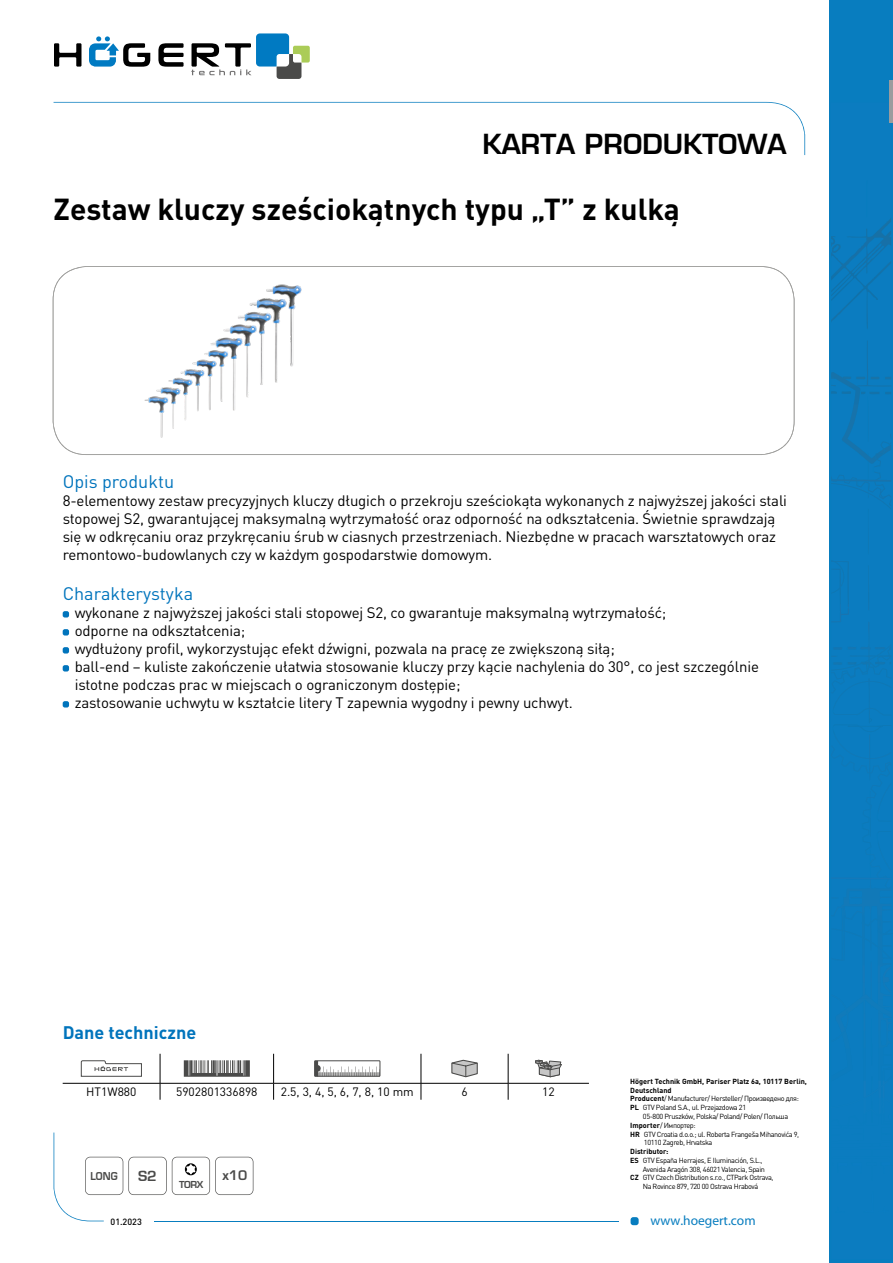
<style>
.page{position:relative;width:893px;height:1263px;background:#fff}
.page>*{position:absolute;margin:0;border:0;box-sizing:border-box;transform-origin:0 0}
.t1{font:700 30px "DIN Pro";color:#000}
.t2{font:700 27px "Euromode";color:#000}
.t3{font:18px "DIN Pro";color:#0074bc}
.t4{font:700 18px "DIN Pro";color:#0074bc}
.t5{font:15px/18px "DIN Pro";letter-spacing:-.01em;color:#000}
.t6{font:700 13.65px "Euromode";color:#4a4a49}
.t7{font:13.5px "Myriad Pro";color:#087dbf}
.t8{font:700 12.9px "Euromode";color:#4a4a49}
.t9{font:12px "DIN Pro";color:#000}
.t10{font:700 10.65px "Euromode";color:#4a4a49;scale:.9 1}
.t11{font:700 9.45px "Euromode";color:#4a4a49}
.t12{font:500 9px "DIN Pro";color:#000}
.t13{font:7.35px "DIN Pro";letter-spacing:-.05em;color:#000}
.t14{font:700 7.35px "DIN Pro";color:#000}
.s1{font-weight:700}
</style>
<div class="page">
<div style="left:631px;top:1217px;width:8px;height:8px;background:#087dbf;border-radius:3px"></div>
<svg style="left:54px;top:102px;width:751px;height:53px"></svg>
<hr style="left:154px;top:1220px;width:465px;height:1px;background:#087dbf">
<div style="left:830px;top:0;width:63px;height:1263px;background:#087dbf"></div>
<img style="left:831px;top:273px;width:50px;height:56px">
<img style="left:867px;top:222px;width:24px;height:43px">
<img style="left:831px;top:222px;width:56px;height:42px">
<svg style="left:831px;top:341px;width:60px;height:565px"></svg>
<img style="left:863px;top:906px;width:28px;height:76px">
<img style="left:831px;top:877px;width:60px;height:2px">
<img style="left:848px;top:647px;width:43px;height:3px">
<hr style="left:890px;top:80px;width:3px;height:43px;background:#999c9e">
<svg style="left:53px;top:266px;width:741px;height:189px"></svg>
<svg style="left:54px;top:43px;width:27px;height:24px"></svg>
<svg style="left:158px;top:43px;width:26px;height:24px"></svg>
<svg style="left:89px;top:36px;width:61px;height:31px"></svg>
<svg style="left:191px;top:33px;width:119px;height:46px"></svg>
<svg style="left:63px;top:611px;width:6px;height:6px"></svg>
<svg style="left:63px;top:629px;width:6px;height:6px"></svg>
<svg style="left:63px;top:647px;width:6px;height:6px"></svg>
<svg style="left:63px;top:665px;width:6px;height:6px"></svg>
<svg style="left:63px;top:701px;width:6px;height:6px"></svg>
<hr style="left:63px;top:1083px;width:97px;height:1px;background:#000">
<hr style="left:160px;top:1083px;width:114px;height:1px;background:#000">
<svg style="left:160px;top:1054px;width:1px;height:46px"></svg>
<hr style="left:274px;top:1083px;width:147px;height:1px;background:#000">
<svg style="left:273px;top:1054px;width:1px;height:46px"></svg>
<hr style="left:421px;top:1083px;width:87px;height:1px;background:#000">
<svg style="left:421px;top:1054px;width:1px;height:46px"></svg>
<hr style="left:508px;top:1083px;width:81px;height:1px;background:#000">
<svg style="left:508px;top:1054px;width:1px;height:46px"></svg>
<svg style="left:81px;top:1060px;width:61px;height:17px"></svg>
<svg style="left:184px;top:1060px;width:66px;height:17px"></svg>
<svg style="left:316px;top:1062px;width:62px;height:13px"></svg>
<div style="left:314px;top:1060px;width:66px;height:17px;border:1px solid #4a4a49"></div>
<svg style="left:451px;top:1060px;width:27px;height:17px"></svg>
<svg style="left:535px;top:1060px;width:27px;height:17px"></svg>
<img style="left:138px;top:276px;width:171px;height:168px">
<svg style="left:54px;top:1132px;width:199px;height:89px"></svg>
<h2 class="t2" style="left:482px;top:128px;width:306px">KARTA PRODUKTOWA</h2>
<h1 class="t1" style="left:54px;top:184px;width:628px">Zestaw kluczy sześciokątnych typu „T” z kulką</h1>
<p class="t3" style="left:63px;top:469px;width:113px">Opis produktu</p>
<p class="t5" style="left:63px;top:491px;width:726px">8-elementowy zestaw precyzyjnych kluczy długich o przekroju sześciokąta wykonanych z najwyższej jakości stali stopowej S2, gwarantującej maksymalną wytrzymałość oraz odporność na odkształcenia. Świetnie sprawdzają się w odkręcaniu oraz przykręcaniu śrub w ciasnych przestrzeniach. Niezbędne w pracach warsztatowych oraz remontowo-budowlanych czy w każdym gospodarstwie domowym.</p>
<p class="t3" style="left:63px;top:581px;width:132px">Charakterystyka</p>
<p class="t5" style="left:75px;top:602px;width:686px">wykonane z najwyższej jakości stali stopowej S2, co gwarantuje maksymalną wytrzymałość;<br>odporne na odkształcenia;<br>wydłużony profil, wykorzystując efekt dźwigni, pozwala na pracę ze zwiększoną siłą;<br>ball-end – kuliste zakończenie ułatwia stosowanie kluczy przy kącie nachylenia do 30°, co jest szczególnie istotne podczas prac w miejscach o ograniczonym dostępie;<br>zastosowanie uchwytu w kształcie litery T zapewnia wygodny i pewny uchwyt.</p>
<p class="t4" style="left:63px;top:1017px;width:135px">Dane techniczne</p>
<p class="t9" style="left:86px;top:1083px;width:52px">HT1W880</p>
<p class="t9" style="left:176px;top:1083px;width:83px">5902801336898</p>
<p class="t9" style="left:281px;top:1083px;width:135px">2.5, 3, 4, 5, 6, 7, 8, 10 mm</p>
<p class="t9" style="left:461px;top:1083px;width:8px">6</p>
<p class="t9" style="left:542px;top:1083px;width:14px">12</p>
<p class="t10" style="left:91px;top:1169px;width:32px">LONG</p>
<p class="t6" style="left:138px;top:1167px;width:20px">S2</p>
<p class="t11" style="left:179px;top:1178px;width:26px">TORX</p>
<p class="t8" style="left:222px;top:1167px;width:26px">x10</p>
<p class="t14" style="left:630px;top:1075px;width:178px">Högert Technik GmbH, Pariser Platz 6a, 10117 Berlin,</p>
<p class="t14" style="left:630px;top:1084px;width:43px">Deutschland</p>
<p class="t13" style="left:630px;top:1094px;width:170px"><span class="s1">Producent</span>/ Manufacturer/ Hersteller/ Произведено для:</p>
<p class="t13" style="left:630px;top:1102px;width:117px"><span class="s1">PL</span> GTV Poland S.A., ul. Przejazdowa 21</p>
<p class="t13" style="left:643px;top:1111px;width:147px">05-800 Pruszków, Polska/ Poland/ Polen/ Польша</p>
<p class="t13" style="left:630px;top:1120px;width:67px"><span class="s1">Importer</span>/ Импортер:</p>
<p class="t13" style="left:630px;top:1129px;width:171px"><span class="s1">HR</span> GTV Croatia d.o.o.; ul. Roberta Frangeša Mihanovića 9,</p>
<p class="t13" style="left:644px;top:1138px;width:70px">10110 Zagreb, Hrvatska</p>
<p class="t14" style="left:630px;top:1145px;width:40px">Distributor:</p>
<p class="t13" style="left:630px;top:1155px;width:134px"><span class="s1">ES</span> GTV España Herrajes, E Iluminación, S.L.,</p>
<p class="t13" style="left:643px;top:1164px;width:124px">Avenida Aragón 308, 46021 Valencia, Spain</p>
<p class="t13" style="left:630px;top:1173px;width:145px"><span class="s1">CZ</span> GTV Czech Distribution s.r.o., CTPark Ostrava,</p>
<p class="t13" style="left:643px;top:1181px;width:117px">Na Rovince 879, 720 00 Ostrava Hrabová</p>
<p class="t12" style="left:111px;top:1215px;width:33px">01.2023</p>
<p class="t7" style="left:651px;top:1212px;width:107px">www.hoegert.com</p>
</div>
